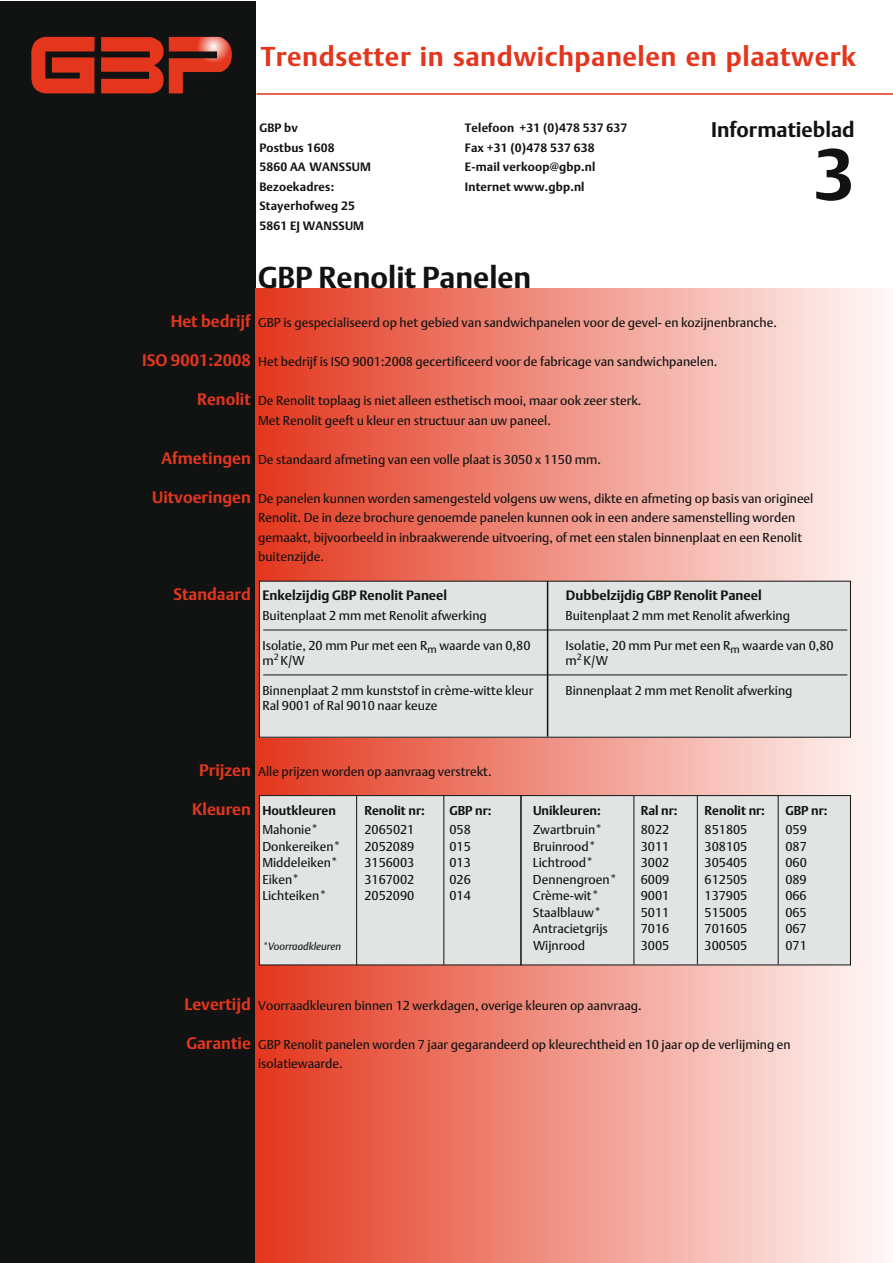
<style>
.page{position:relative;width:893px;height:1263px;background:#fff}
.page>*{position:absolute;margin:0;border:0;box-sizing:border-box;transform-origin:0 0}
.t1{font:700 72px "DTL Argo T";color:#111212}
.t2{font:700 30px "DTL Argo T";color:#111212}
.t3{font:700 27px "DTL Argo T";letter-spacing:.02em;color:#e3361d}
.t4{font:700 21px "DTL Argo T";color:#111212}
.t5{font:700 16.5px "DTL Argo T";color:#e3361d}
.t6{font:700 13.5px "DTL Argo T";color:#111212}
.t7{font:12.75px/19.5px "DTL Argo T";color:#111212}
.t8{font:700 12.75px "DTL Argo T";color:#111212}
.t9{font:700 12px/19.5px "DTL Argo T";letter-spacing:.015em;color:#111212}
.t10{font:italic 10.5px "DTL Argo T";color:#111212}
</style>
<div class="page">
<div style="left:0;top:1px;width:255px;height:1262px;background:#111212"></div>
<div style="left:255px;top:288px;width:637px;height:975px;background:linear-gradient(to right,#e3361d,#fef9f8)"></div>
<svg style="left:31px;top:37px;width:64px;height:56px"></svg>
<svg style="left:101px;top:37px;width:131px;height:57px"></svg>
<hr style="left:256px;top:93px;width:636px;height:2px;background:#e3361d">
<div style="left:259px;top:795px;width:591px;height:170px;background:#e2e3e3"></div>
<div style="left:259px;top:795px;width:592px;height:170px;border:1px solid #111212"></div>
<div style="left:259px;top:581px;width:591px;height:156px;background:#e2e3e3"></div>
<hr style="left:547px;top:581px;width:1px;height:156px;background:#111212">
<hr style="left:263px;top:675px;width:584px;height:1px;background:#111212">
<hr style="left:263px;top:630px;width:584px;height:1px;background:#111212">
<hr style="left:356px;top:796px;width:1px;height:169px;background:#111212">
<hr style="left:443px;top:795px;width:1px;height:170px;background:#111212">
<hr style="left:633px;top:796px;width:1px;height:169px;background:#111212">
<hr style="left:697px;top:796px;width:1px;height:168px;background:#111212">
<hr style="left:778px;top:796px;width:1px;height:168px;background:#111212">
<hr style="left:520px;top:795px;width:2px;height:170px;background:#111212">
<h3 class="t3" style="left:261px;top:40px;width:597px">Trendsetter in sandwichpanelen en plaatwerk</h3>
<p class="t9" style="left:259px;top:118px;width:113px">GBP bv<br>Postbus 1608<br>5860 AA WANSSUM<br>Bezoekadres:<br>Stayerhofweg 25<br>5861 EJ WANSSUM</p>
<p class="t9" style="left:465px;top:118px;width:164px">Telefoon +31 (0)478 537 637<br>Fax +31 (0)478 537 638<br>E-mail verkoop@gbp.nl<br>Internet www.gbp.nl</p>
<h3 class="t4" style="left:711px;top:117px;width:145px">Informatieblad</h3>
<h1 class="t1" style="left:814px;top:132px;width:42px">3</h1>
<h2 class="t2" style="left:258px;top:260px;width:275px">GBP Renolit Panelen</h2>
<p class="t7" style="left:258px;top:313px;width:520px">GBP is gespecialiseerd op het gebied van sandwichpanelen voor de gevel- en kozijnenbranche.</p>
<p class="t7" style="left:258px;top:352px;width:461px">Het bedrijf is ISO 9001:2008 gecertificeerd voor de fabricage van sandwichpanelen.</p>
<p class="t7" style="left:258px;top:391px;width:385px">De Renolit toplaag is niet alleen esthetisch mooi, maar ook zeer sterk.<br>Met Renolit geeft u kleur en structuur aan uw paneel.</p>
<p class="t7" style="left:258px;top:449px;width:344px">De standaard afmeting van een volle plaat is 3050 x 1150 mm.</p>
<p class="t7" style="left:258px;top:488px;width:557px">De panelen kunnen worden samengesteld volgens uw wens, dikte en afmeting op basis van origineel Renolit. De in deze brochure genoemde panelen kunnen ook in een andere samenstelling worden gemaakt, bijvoorbeeld in inbraakwerende uitvoering, of met een stalen binnenplaat en een Renolit buitenzijde.</p>
<p class="t6" style="left:262px;top:587px;width:186px">Enkelzijdig GBP Renolit Paneel</p>
<p class="t6" style="left:566px;top:587px;width:197px">Dubbelzijdig GBP Renolit Paneel</p>
<p class="t5" style="left:171px;top:311px;width:82px">Het bedrijf</p>
<p class="t5" style="left:142px;top:350px;width:110px">ISO 9001:2008</p>
<p class="t5" style="left:197px;top:389px;width:55px">Renolit</p>
<p class="t5" style="left:162px;top:448px;width:91px">Afmetingen</p>
<p class="t5" style="left:152px;top:487px;width:100px">Uitvoeringen</p>
<p class="t5" style="left:174px;top:584px;width:79px">Standaard</p>
<p class="t7" style="left:262px;top:605px;width:226px">Buitenplaat 2 mm met Renolit afwerking</p>
<p class="t7" style="left:262px;top:637px;width:270px;line-height:15px">Isolatie, 20 mm Pur met een R<sub>m</sub> waarde van 0,80 m<sup>2</sup> K/W</p>
<p class="t7" style="left:262px;top:682px;width:272px;line-height:15px">Binnenplaat 2 mm kunststof in crème-witte kleur<br>Ral 9001 of Ral 9010 naar keuze</p>
<p class="t7" style="left:566px;top:605px;width:226px">Buitenplaat 2 mm met Renolit afwerking</p>
<p class="t7" style="left:566px;top:637px;width:270px;line-height:15px">Isolatie, 20 mm Pur met een R<sub>m</sub> waarde van 0,80 m<sup>2</sup> K/W</p>
<p class="t7" style="left:566px;top:680px;width:229px">Binnenplaat 2 mm met Renolit afwerking</p>
<p class="t5" style="left:199px;top:760px;width:53px">Prijzen</p>
<p class="t5" style="left:192px;top:799px;width:60px">Kleuren</p>
<p class="t7" style="left:258px;top:761px;width:235px">Alle prijzen worden op aanvraag verstrekt.</p>
<p class="t8" style="left:262px;top:802px;width:75px">Houtkleuren</p>
<p class="t8" style="left:364px;top:802px;width:62px">Renolit nr:</p>
<p class="t8" style="left:449px;top:802px;width:44px">GBP nr:</p>
<p class="t8" style="left:533px;top:802px;width:69px">Unikleuren:</p>
<p class="t8" style="left:641px;top:802px;width:38px">Ral nr:</p>
<p class="t8" style="left:705px;top:802px;width:62px">Renolit nr:</p>
<p class="t8" style="left:785px;top:802px;width:44px">GBP nr:</p>
<p class="t7" style="left:262px;top:820px;width:57px">Mahonie*</p>
<p class="t7" style="left:364px;top:820px;width:51px">2065021</p>
<p class="t7" style="left:449px;top:820px;width:23px">058</p>
<p class="t7" style="left:533px;top:820px;width:71px">Zwartbruin*</p>
<p class="t7" style="left:641px;top:820px;width:30px">8022</p>
<p class="t7" style="left:705px;top:820px;width:44px">851805</p>
<p class="t7" style="left:785px;top:820px;width:23px">059</p>
<p class="t7" style="left:262px;top:836px;width:80px">Donkereiken*</p>
<p class="t7" style="left:364px;top:836px;width:51px">2052089</p>
<p class="t7" style="left:449px;top:836px;width:23px">015</p>
<p class="t7" style="left:533px;top:836px;width:64px">Bruinrood*</p>
<p class="t7" style="left:641px;top:836px;width:30px">3011</p>
<p class="t7" style="left:705px;top:836px;width:44px">308105</p>
<p class="t7" style="left:785px;top:836px;width:23px">087</p>
<p class="t7" style="left:262px;top:853px;width:77px">Middeleiken*</p>
<p class="t7" style="left:364px;top:853px;width:51px">3156003</p>
<p class="t7" style="left:449px;top:853px;width:23px">013</p>
<p class="t7" style="left:533px;top:853px;width:62px">Lichtrood*</p>
<p class="t7" style="left:641px;top:853px;width:30px">3002</p>
<p class="t7" style="left:705px;top:853px;width:44px">305405</p>
<p class="t7" style="left:785px;top:853px;width:23px">060</p>
<p class="t7" style="left:262px;top:869px;width:39px">Eiken*</p>
<p class="t7" style="left:364px;top:869px;width:51px">3167002</p>
<p class="t7" style="left:449px;top:869px;width:23px">026</p>
<p class="t7" style="left:533px;top:869px;width:85px">Dennengroen*</p>
<p class="t7" style="left:641px;top:869px;width:30px">6009</p>
<p class="t7" style="left:705px;top:869px;width:44px">612505</p>
<p class="t7" style="left:785px;top:869px;width:23px">089</p>
<p class="t7" style="left:262px;top:886px;width:66px">Lichteiken*</p>
<p class="t7" style="left:364px;top:886px;width:51px">2052090</p>
<p class="t7" style="left:449px;top:886px;width:23px">014</p>
<p class="t7" style="left:533px;top:886px;width:67px">Crème-wit*</p>
<p class="t7" style="left:641px;top:886px;width:30px">9001</p>
<p class="t7" style="left:705px;top:886px;width:44px">137905</p>
<p class="t7" style="left:785px;top:886px;width:23px">066</p>
<p class="t7" style="left:533px;top:902px;width:70px">Staalblauw*</p>
<p class="t7" style="left:641px;top:902px;width:30px">5011</p>
<p class="t7" style="left:704px;top:902px;width:44px">515005</p>
<p class="t7" style="left:785px;top:902px;width:23px">065</p>
<p class="t7" style="left:533px;top:919px;width:76px">Antracietgrijs</p>
<p class="t7" style="left:641px;top:919px;width:30px">7016</p>
<p class="t7" style="left:704px;top:919px;width:44px">701605</p>
<p class="t7" style="left:785px;top:919px;width:23px">067</p>
<p class="t10" style="left:262px;top:940px;width:80px">*Voorraadkleuren</p>
<p class="t7" style="left:533px;top:935px;width:54px">Wijnrood</p>
<p class="t7" style="left:641px;top:935px;width:30px">3005</p>
<p class="t7" style="left:705px;top:935px;width:44px">300505</p>
<p class="t7" style="left:785px;top:935px;width:23px">071</p>
<p class="t5" style="left:185px;top:994px;width:68px">Levertijd</p>
<p class="t5" style="left:186px;top:1033px;width:66px">Garantie</p>
<p class="t7" style="left:258px;top:995px;width:385px">Voorraadkleuren binnen 12 werkdagen, overige kleuren op aanvraag.</p>
<p class="t7" style="left:258px;top:1034px;width:534px">GBP Renolit panelen worden 7 jaar gegarandeerd op kleurechtheid en 10 jaar op de verlijming en isolatiewaarde.</p>
</div>
